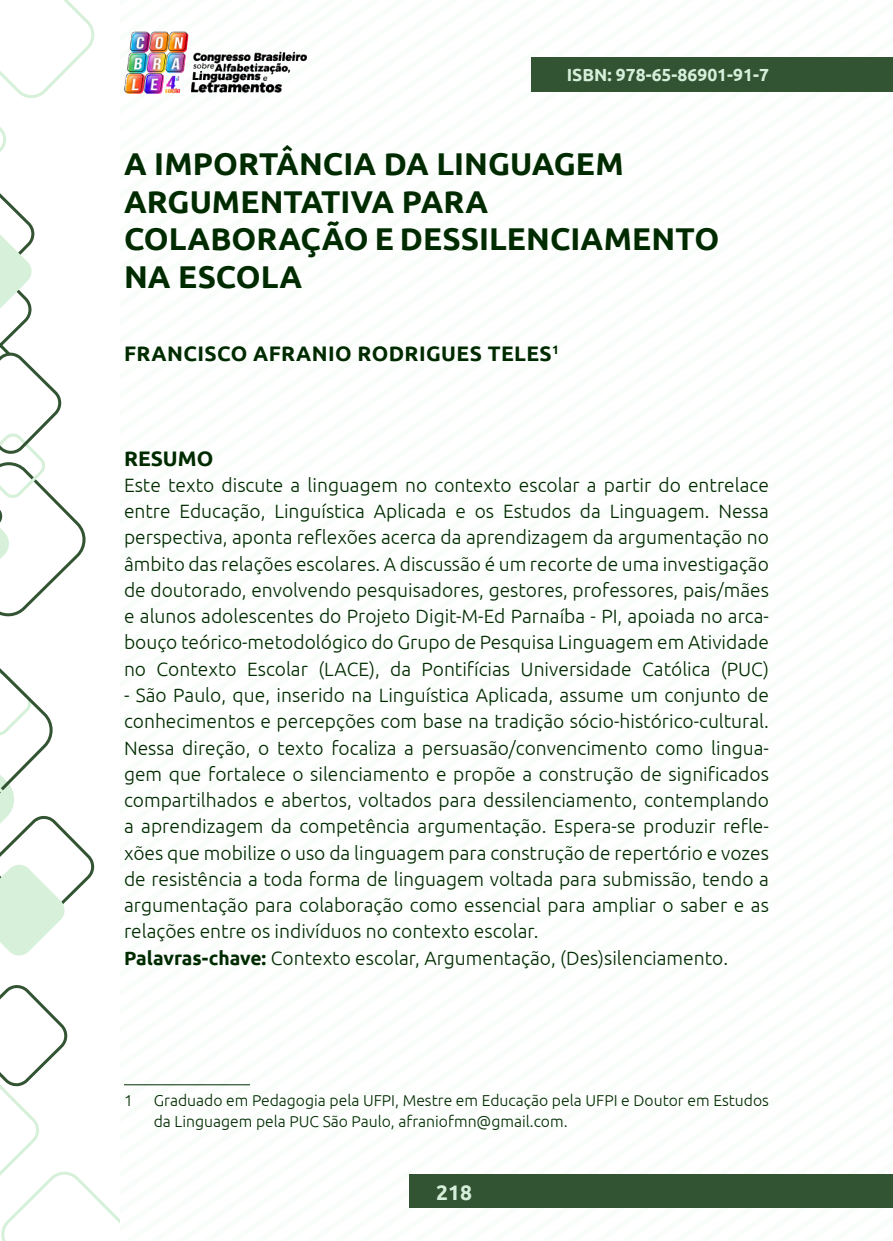
<style>
.page{position:relative;width:893px;height:1241px;background:#fff}
.page>*{position:absolute;margin:0;border:0;box-sizing:border-box;transform-origin:0 0}
._0_TÍTULO{font:700 31.5px/37.8px "Ubuntu";color:#002b00}
._1_AUTOR{font:700 21px "Ubuntu";letter-spacing:.02em;color:#002b00}
._3_TÍTULO_RESUMO{font:700 21px "Ubuntu";color:#002b00}
.t1{font:700 21px "Ubuntu";color:#d6efda}
._4_RESUMO{font:300 19.25px/26.2px "Ubuntu";color:#002b00;text-align:justify}
.t2{font:700 17.5px "Ubuntu";color:#d6efda}
._5_RODAPÉ{font:300 15.75px/21px "Ubuntu";color:#002b00}
.s1{font-weight:700}
</style>
<div class="page">
<img style="left:124px;top:31px;width:182px;height:62px">
<div style="left:532px;top:57px;width:361px;height:35px;background:#335433"></div>
<div style="left:410px;top:1174px;width:483px;height:33px;background:#335433"></div>
<svg style="left:0;top:985px;width:119px;height:255px"></svg>
<svg style="left:0;top:0;width:94px;height:616px"></svg>
<svg style="left:0;top:668px;width:94px;height:288px"></svg>
<hr style="left:124px;top:1084px;width:126px;height:1px;background:#002b00">
<p class="t2" style="left:567px;top:64px;width:204px">ISBN: 978-65-86901-91-7</p>
<p class="_0_TÍTULO" style="left:124px;top:144px;width:597px">A IMPORTÂNCIA DA LINGUAGEM<br>ARGUMENTATIVA PARA<br>COLABORAÇÃO E DESSILENCIAMENTO<br>NA ESCOLA</p>
<p class="_1_AUTOR" style="left:124px;top:340px;width:437px">FRANCISCO AFRANIO RODRIGUES TELES<sup>1</sup></p>
<p class="_3_TÍTULO_RESUMO" style="left:124px;top:445px;width:91px">RESUMO</p>
<p class="_4_RESUMO" style="left:124px;top:471px;width:646px">Este texto discute a linguagem no contexto escolar a partir do entrelace entre Educação, Linguística Aplicada e os Estudos da Linguagem. Nessa perspectiva, aponta reflexões acerca da aprendizagem da argumentação no âmbito das relações escolares. A discussão é um recorte de uma investigação de doutorado, envolvendo pesquisadores, gestores, professores, pais/mães e alunos adolescentes do Projeto Digit-M-Ed Parnaíba - PI, apoiada no arca&shy;bouço teórico-metodológico do Grupo de Pesquisa Linguagem em Atividade no Contexto Escolar (LACE), da Pontifícias Universidade Católica (PUC)</p>
<p class="_4_RESUMO" style="left:124px;top:681px;width:646px">- São Paulo, que, inserido na Linguística Aplicada, assume um conjunto de conhecimentos e percepções com base na tradição sócio-histórico-cultural.<br>Nessa direção, o texto focaliza a persuasão/convencimento como lingua&shy;gem que fortalece o silenciamento e propõe a construção de significados compartilhados e abertos, voltados para dessilenciamento, contemplando a aprendizagem da competência argumentação. Espera-se produzir refle&shy;xões que mobilize o uso da linguagem para construção de repertório e vozes de resistência a toda forma de linguagem voltada para submissão, tendo a argumentação para colaboração como essencial para ampliar o saber e as relações entre os indivíduos no contexto escolar.</p>
<p class="_4_RESUMO" style="left:124px;top:944px;width:606px"><span class="s1">Palavras-chave:</span> Contexto escolar, Argumentação, (Des)silenciamento.</p>
<p class="_5_RODAPÉ" style="left:124px;top:1089px;width:10px">1</p>
<p class="_5_RODAPÉ" style="left:154px;top:1089px;width:617px">Graduado em Pedagogia pela UFPI, Mestre em Educação pela UFPI e Doutor em Estudos da Linguagem pela PUC São Paulo, afraniofmn@gmail.com.</p>
<p class="t1" style="left:436px;top:1178px;width:37px">218</p>
</div>
